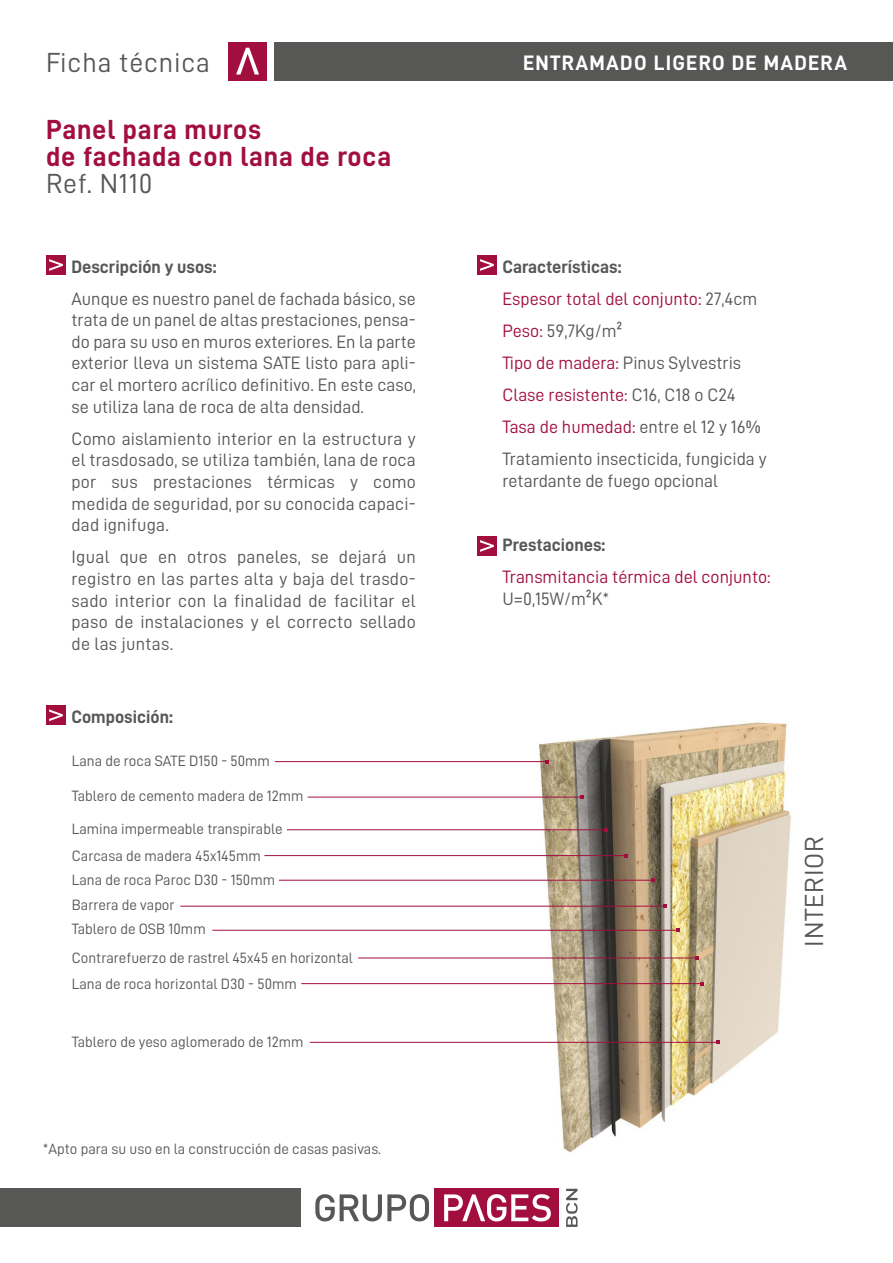
<style>
.page{position:relative;width:893px;height:1263px;background:#fff}
.page>*{position:absolute;margin:0;border:0;box-sizing:border-box;transform-origin:0 0}
.t1{font:27.75px/27px "D DIN Bold";letter-spacing:.03em;color:#a20f3e}
.t2{font:27.75px "D DIN";letter-spacing:.03em;color:#575756}
.t3{font:26.25px "D DIN";letter-spacing:.03em;color:#575756}
.t4{font:21px "D DIN Bold";letter-spacing:.06em;color:#fff}
.t5{font:18px/21.6px "D DIN";color:#575756;text-align:justify}
.t6{font:18px "D DIN Bold";color:#575756}
.t7{font:18px "D DIN";color:#a20f3e}
.t8{font:15px/24.9px "D DIN";color:#575756}
.s1{color:#a20f3e}
</style>
<div class="page">
<img style="left:527px;top:722px;width:264px;height:431px">
<div style="left:228px;top:42px;width:39px;height:38px;background:#a20f3e"></div>
<svg style="left:236px;top:48px;width:23px;height:27px"></svg>
<div style="left:46px;top:255px;width:20px;height:20px;background:#a20f3e"></div>
<svg style="left:49px;top:259px;width:14px;height:12px"></svg>
<div style="left:274px;top:42px;width:619px;height:38px;background:#575756"></div>
<div style="left:434px;top:1189px;width:125px;height:38px;background:#a20f3e"></div>
<svg style="left:315px;top:1194px;width:114px;height:27px"></svg>
<svg style="left:444px;top:1194px;width:107px;height:27px"></svg>
<svg style="left:566px;top:1189px;width:12px;height:38px"></svg>
<div style="left:0;top:1189px;width:301px;height:38px;background:#575756"></div>
<div style="left:46px;top:705px;width:20px;height:20px;background:#a20f3e"></div>
<svg style="left:49px;top:709px;width:14px;height:12px"></svg>
<div style="left:477px;top:255px;width:20px;height:20px;background:#a20f3e"></div>
<svg style="left:480px;top:259px;width:14px;height:12px"></svg>
<div style="left:477px;top:536px;width:20px;height:20px;background:#a20f3e"></div>
<svg style="left:480px;top:540px;width:14px;height:12px"></svg>
<hr style="left:275px;top:761px;width:272px;height:1px;background:#a20f3e">
<hr style="left:308px;top:797px;width:274px;height:1px;background:#a20f3e">
<hr style="left:287px;top:829px;width:319px;height:1px;background:#a20f3e">
<hr style="left:264px;top:855px;width:362px;height:1px;background:#a20f3e">
<hr style="left:180px;top:906px;width:485px;height:1px;background:#a20f3e">
<hr style="left:279px;top:880px;width:374px;height:1px;background:#a20f3e">
<hr style="left:212px;top:930px;width:466px;height:1px;background:#a20f3e">
<hr style="left:358px;top:958px;width:339px;height:1px;background:#a20f3e">
<hr style="left:301px;top:983px;width:401px;height:1px;background:#a20f3e">
<hr style="left:310px;top:1042px;width:408px;height:1px;background:#a20f3e">
<h1 class="t2" style="left:46px;top:52px;width:165px">Ficha técnica</h1>
<h1 class="t1" style="left:46px;top:119px;width:347px">Panel para muros<br>de fachada con lana de roca</h1>
<h1 class="t2" style="left:46px;top:174px;width:108px">Ref. N110</h1>
<p class="t6" style="left:72px;top:260px;width:147px">Descripción y usos:</p>
<p class="t5" style="left:72px;top:289px;width:346px">Aunque es nuestro panel de fachada básico, se trata de un panel de altas prestaciones, pensa&shy;do para su uso en muros exteriores. En la parte exterior lleva un sistema SATE listo para apli&shy;car el mortero acrílico definitivo. En este caso, se utiliza lana de roca de alta densidad.</p>
<p class="t5" style="left:72px;top:429px;width:346px">Como aislamiento interior en la estructura y el trasdosado, se utiliza también, lana de roca por sus prestaciones térmicas y como medida de seguridad, por su conocida capaci&shy;dad ignifuga.</p>
<p class="t5" style="left:72px;top:548px;width:346px">Igual que en otros paneles, se dejará un registro en las partes alta y baja del trasdo&shy;sado interior con la finalidad de facilitar el paso de instalaciones y el correcto sellado de las juntas.</p>
<p class="t6" style="left:72px;top:710px;width:103px">Composición:</p>
<p class="t8" style="left:72px;top:750px;width:200px">Lana de roca SATE D150 - 50mm</p>
<p class="t8" style="left:72px;top:784px;width:233px">Tablero de cemento madera de 12mm</p>
<p class="t8" style="left:72px;top:817px;width:212px;line-height:26.4px">Lamina impermeable transpirable<br>Carcasa de madera 45x145mm</p>
<p class="t8" style="left:72px;top:868px;width:205px">Lana de roca Paroc D30 - 150mm<br>Barrera de vapor<br>Tablero de OSB 10mm</p>
<p class="t8" style="left:72px;top:946px;width:283px;line-height:26.1px">Contrarefuerzo de rastrel 45x45 en horizontal<br>Lana de roca horizontal D30 - 50mm</p>
<p class="t8" style="left:72px;top:1031px;width:233px">Tablero de yeso aglomerado de 12mm</p>
<p class="t8" style="left:43px;top:1137px;width:340px">*Apto para su uso en la construcción de casas pasivas.</p>
<p class="t4" style="left:523px;top:55px;width:326px">ENTRAMADO LIGERO DE MADERA</p>
<p class="t6" style="left:502px;top:260px;width:121px">Características:</p>
<p class="t5" style="left:502px;top:284px;width:266px;line-height:32.1px;text-align:left"><span class="s1">Espesor total del conjunto:</span> 27,4cm<br><span class="s1">Peso:</span> 59,7Kg/m²<br><span class="s1">Tipo de madera:</span> Pinus Sylvestris<br><span class="s1">Clase resistente:</span> C16, C18 o C24<br><span class="s1">Tasa de humedad:</span> entre el 12 y 16%<br>Tratamiento insecticida, fungicida y</p>
<p class="t5" style="left:502px;top:471px;width:217px">retardante de fuego opcional</p>
<p class="t6" style="left:502px;top:538px;width:104px">Prestaciones:</p>
<p class="t7" style="left:502px;top:571px;width:270px">Transmitancia térmica del conjunto:</p>
<p class="t5" style="left:502px;top:589px;width:108px">U=0,15W/m²K*</p>
<h2 class="t3" style="left:805px;top:947px;width:112px;rotate:-90deg">INTERIOR</h2>
</div>
